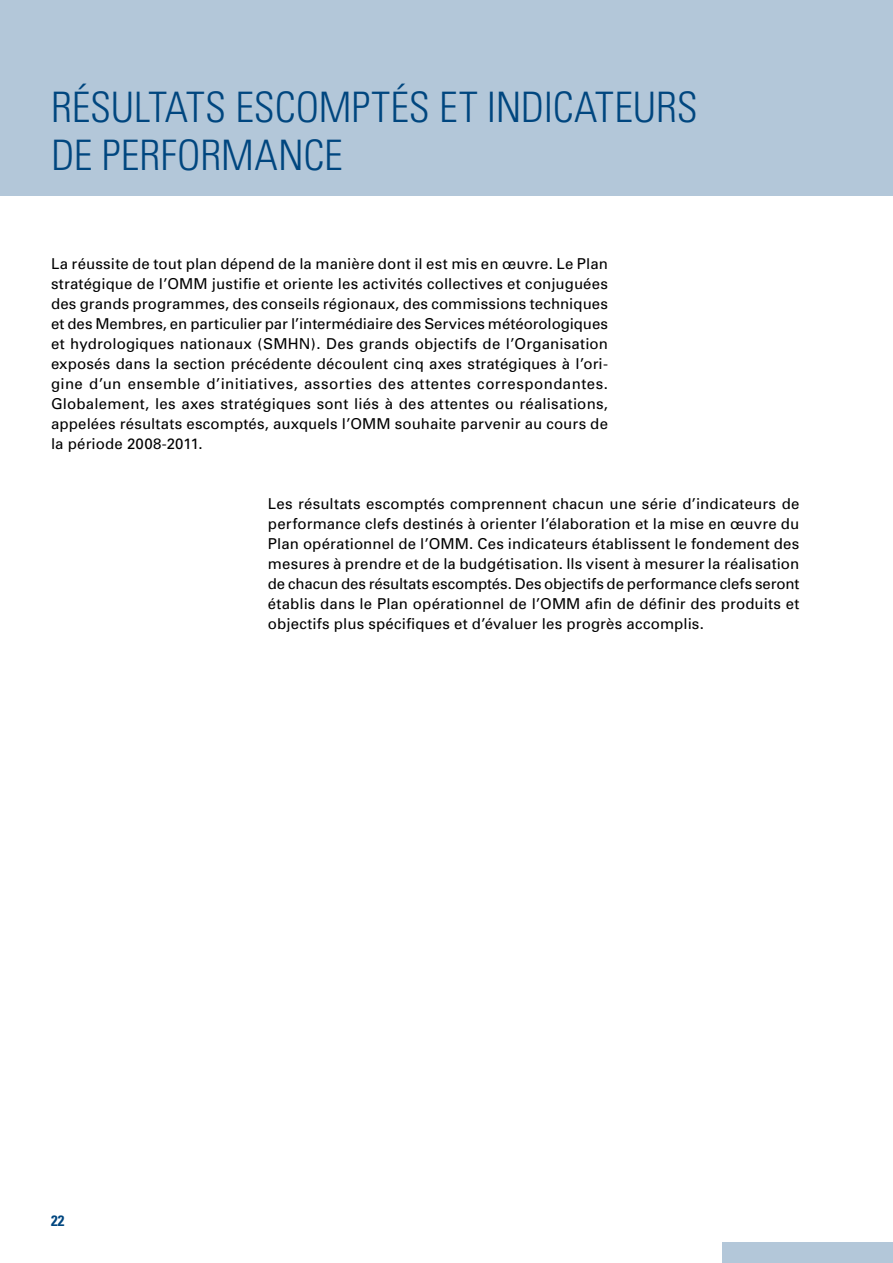
<style>
.page{position:relative;width:893px;height:1263px;background:#fff}
.page>*{position:absolute;margin:0;border:0;box-sizing:border-box;transform-origin:0 0}
.t1{font:300 condensed 42px/48px "Univers";letter-spacing:-.005em;color:#00467f}
.t2{font:15px/20px "Univers";letter-spacing:.01em;color:#000;text-align:justify}
.t3{font:700 condensed 15px "Univers";color:#00467f}
</style>
<div class="page">
<div style="left:0;top:0;width:893px;height:196px;background:#b3c7d9"></div>
<div style="left:723px;top:1242px;width:170px;height:21px;background:#b3c7d9"></div>
<h1 class="t1" style="left:51px;top:83px;width:648px">RÉSULTATS ESCOMPTÉS ET INDICATEURS<br>DE PERFORMANCE</h1>
<p class="t2" style="left:51px;top:254px;width:559px">La réussite de tout plan dépend de la manière dont il est mis en œuvre. Le Plan stratégique de l’OMM justifie et oriente les activités collectives et conjuguées des grands programmes, des conseils régionaux, des commissions techniques et des Membres, en particulier par l’intermédiaire des Services météorologiques et hydrologiques nationaux (SMHN). Des grands objectifs de l’Organisation exposés dans la section précédente découlent cinq axes stratégiques à l’ori&shy;gine d’un ensemble d’initiatives, assorties des attentes correspondantes.<br>Globalement, les axes stratégiques sont liés à des attentes ou réalisations, appelées résultats escomptés, auxquels l’OMM souhaite parvenir au cours de la période 2008-2011.</p>
<p class="t2" style="left:268px;top:493px;width:533px">Les résultats escomptés comprennent chacun une série d’indicateurs de performance clefs destinés à orienter l’élaboration et la mise en œuvre du Plan opérationnel de l’OMM. Ces indicateurs établissent le fondement des mesures à prendre et de la budgétisation. Ils visent à mesurer la réalisation de chacun des résultats escomptés. Des objectifs de performance clefs seront établis dans le Plan opérationnel de l’OMM afin de définir des produits et objectifs plus spécifiques et d’évaluer les progrès accomplis.</p>
<p class="t3" style="left:51px;top:1211px;width:15px">22</p>
</div>
